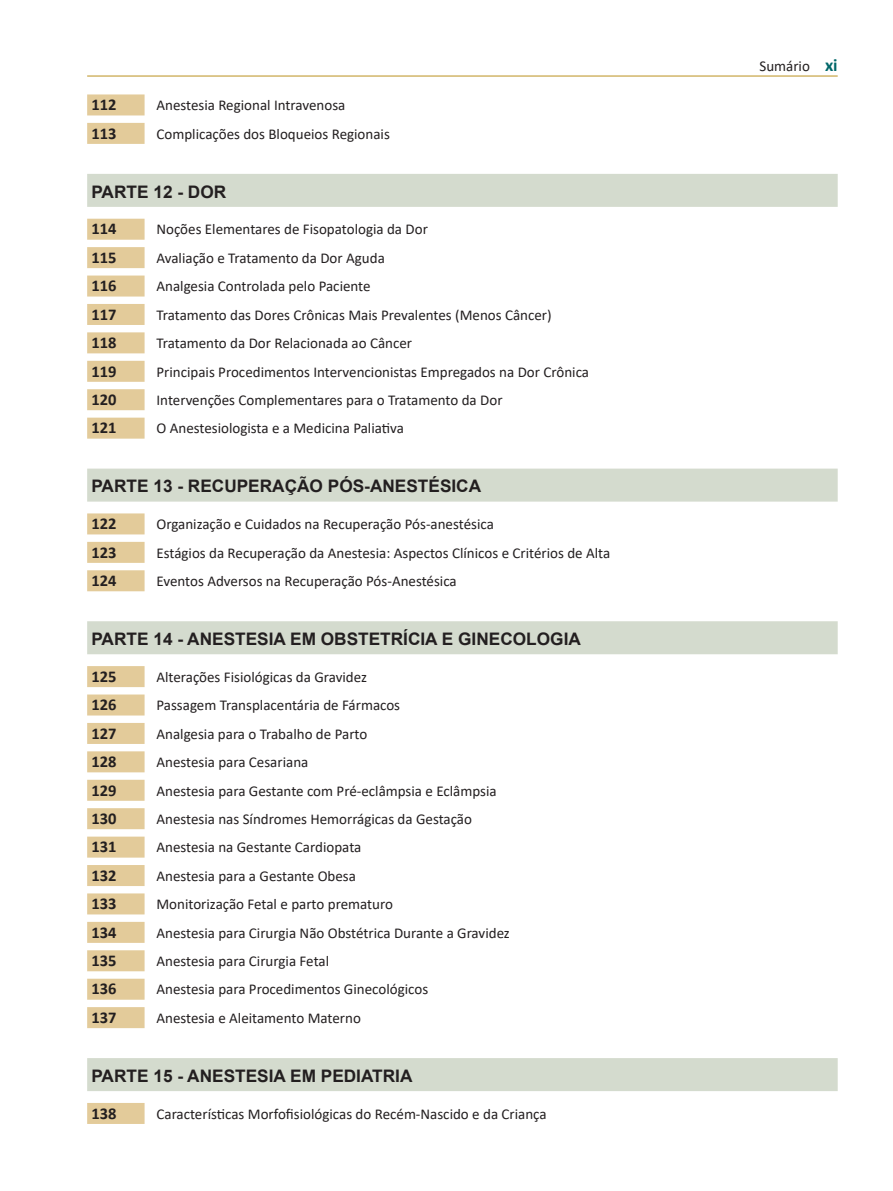
<style>
.page{position:relative;width:893px;height:1191px;background:#fff}
.page>*{position:absolute;margin:0;border:0;box-sizing:border-box;transform-origin:0 0}
.t1{font:700 17.25px "Arial";color:#231f20}
.t2{font:700 16.5px "Calibri";color:#231f20}
.t3{font:15px "Calibri";color:#231f20}
.s1{font-weight:700;font-size:18px;color:#006769}
</style>
<div class="page">
<hr style="left:87px;top:76px;width:751px;height:1px;background:#bb921e">
<div style="left:87px;top:94px;width:58px;height:21px;background:#e3cb9a"></div>
<div style="left:87px;top:123px;width:58px;height:21px;background:#e3cb9a"></div>
<div style="left:87px;top:174px;width:751px;height:33px;background:#d4dbce"></div>
<div style="left:87px;top:219px;width:58px;height:21px;background:#e3cb9a"></div>
<div style="left:87px;top:247px;width:58px;height:21px;background:#e3cb9a"></div>
<div style="left:87px;top:275px;width:58px;height:21px;background:#e3cb9a"></div>
<div style="left:87px;top:304px;width:58px;height:21px;background:#e3cb9a"></div>
<div style="left:87px;top:332px;width:58px;height:21px;background:#e3cb9a"></div>
<div style="left:87px;top:361px;width:58px;height:21px;background:#e3cb9a"></div>
<div style="left:87px;top:389px;width:58px;height:21px;background:#e3cb9a"></div>
<div style="left:87px;top:417px;width:58px;height:21px;background:#e3cb9a"></div>
<div style="left:87px;top:468px;width:751px;height:33px;background:#d4dbce"></div>
<div style="left:87px;top:513px;width:58px;height:21px;background:#e3cb9a"></div>
<div style="left:87px;top:542px;width:58px;height:21px;background:#e3cb9a"></div>
<div style="left:87px;top:570px;width:58px;height:21px;background:#e3cb9a"></div>
<div style="left:87px;top:621px;width:751px;height:33px;background:#d4dbce"></div>
<div style="left:87px;top:666px;width:58px;height:21px;background:#e3cb9a"></div>
<div style="left:87px;top:694px;width:58px;height:21px;background:#e3cb9a"></div>
<div style="left:87px;top:723px;width:58px;height:21px;background:#e3cb9a"></div>
<div style="left:87px;top:751px;width:58px;height:21px;background:#e3cb9a"></div>
<div style="left:87px;top:779px;width:58px;height:21px;background:#e3cb9a"></div>
<div style="left:87px;top:808px;width:58px;height:21px;background:#e3cb9a"></div>
<div style="left:87px;top:836px;width:58px;height:21px;background:#e3cb9a"></div>
<div style="left:87px;top:865px;width:58px;height:21px;background:#e3cb9a"></div>
<div style="left:87px;top:893px;width:58px;height:21px;background:#e3cb9a"></div>
<div style="left:87px;top:922px;width:58px;height:21px;background:#e3cb9a"></div>
<div style="left:87px;top:950px;width:58px;height:21px;background:#e3cb9a"></div>
<div style="left:87px;top:978px;width:58px;height:21px;background:#e3cb9a"></div>
<div style="left:87px;top:1007px;width:58px;height:21px;background:#e3cb9a"></div>
<div style="left:87px;top:1058px;width:751px;height:33px;background:#d4dbce"></div>
<div style="left:87px;top:1103px;width:58px;height:21px;background:#e3cb9a"></div>
<p class="t2" style="left:91px;top:93px;width:27px">112</p>
<p class="t3" style="left:156px;top:95px;width:190px">Anestesia Regional Intravenosa</p>
<p class="t2" style="left:91px;top:121px;width:27px">113</p>
<p class="t3" style="left:156px;top:123px;width:235px">Complicações dos Bloqueios Regionais</p>
<p class="t1" style="left:91px;top:179px;width:136px">PARTE 12 - DOR</p>
<p class="t2" style="left:91px;top:217px;width:27px">114</p>
<p class="t3" style="left:156px;top:219px;width:273px">Noções Elementares de Fisopatologia da Dor</p>
<p class="t2" style="left:91px;top:246px;width:27px">115</p>
<p class="t3" style="left:156px;top:247px;width:230px">Avaliação e Tratamento da Dor Aguda</p>
<p class="t2" style="left:91px;top:274px;width:27px">116</p>
<p class="t3" style="left:156px;top:276px;width:216px">Analgesia Controlada pelo Paciente</p>
<p class="t2" style="left:91px;top:302px;width:27px">117</p>
<p class="t3" style="left:156px;top:304px;width:397px">Tratamento das Dores Crônicas Mais Prevalentes (Menos Câncer)</p>
<p class="t2" style="left:91px;top:331px;width:27px">118</p>
<p class="t3" style="left:156px;top:333px;width:257px">Tratamento da Dor Relacionada ao Câncer</p>
<p class="t2" style="left:91px;top:359px;width:27px">119</p>
<p class="t3" style="left:156px;top:361px;width:434px">Principais Procedimentos Intervencionistas Empregados na Dor Crônica</p>
<p class="t2" style="left:91px;top:388px;width:27px">120</p>
<p class="t3" style="left:156px;top:389px;width:348px">Intervenções Complementares para o Tratamento da Dor</p>
<p class="t2" style="left:91px;top:416px;width:27px">121</p>
<p class="t3" style="left:156px;top:418px;width:249px">O Anestesiologista e a Medicina Paliativa</p>
<p class="t1" style="left:91px;top:474px;width:391px">PARTE 13 - RECUPERAÇÃO PÓS-ANESTÉSICA</p>
<p class="t2" style="left:91px;top:512px;width:27px">122</p>
<p class="t3" style="left:156px;top:514px;width:339px">Organização e Cuidados na Recuperação Pós-anestésica</p>
<p class="t2" style="left:91px;top:540px;width:27px">123</p>
<p class="t3" style="left:156px;top:542px;width:455px">Estágios da Recuperação da Anestesia: Aspectos Clínicos e Critérios de Alta</p>
<p class="t2" style="left:91px;top:569px;width:27px">124</p>
<p class="t3" style="left:156px;top:570px;width:302px">Eventos Adversos na Recuperação Pós-Anestésica</p>
<p class="t1" style="left:91px;top:626px;width:491px">PARTE 14 - ANESTESIA EM OBSTETRÍCIA E GINECOLOGIA</p>
<p class="t2" style="left:91px;top:664px;width:27px">125</p>
<p class="t3" style="left:156px;top:666px;width:212px">Alterações Fisiológicas da Gravidez</p>
<p class="t2" style="left:91px;top:693px;width:27px">126</p>
<p class="t3" style="left:156px;top:695px;width:245px">Passagem Transplacentária de Fármacos</p>
<p class="t2" style="left:91px;top:721px;width:27px">127</p>
<p class="t3" style="left:156px;top:723px;width:212px">Analgesia para o Trabalho de Parto</p>
<p class="t2" style="left:91px;top:750px;width:27px">128</p>
<p class="t3" style="left:156px;top:751px;width:153px">Anestesia para Cesariana</p>
<p class="t2" style="left:91px;top:778px;width:27px">129</p>
<p class="t3" style="left:156px;top:780px;width:342px">Anestesia para Gestante com Pré-eclâmpsia e Eclâmpsia</p>
<p class="t2" style="left:91px;top:806px;width:27px">130</p>
<p class="t3" style="left:156px;top:808px;width:317px">Anestesia nas Síndromes Hemorrágicas da Gestação</p>
<p class="t2" style="left:91px;top:835px;width:27px">131</p>
<p class="t3" style="left:156px;top:837px;width:206px">Anestesia na Gestante Cardiopata</p>
<p class="t2" style="left:91px;top:863px;width:27px">132</p>
<p class="t3" style="left:156px;top:865px;width:201px">Anestesia para a Gestante Obesa</p>
<p class="t2" style="left:91px;top:892px;width:27px">133</p>
<p class="t3" style="left:156px;top:893px;width:238px">Monitorização Fetal e parto prematuro</p>
<p class="t2" style="left:91px;top:920px;width:27px">134</p>
<p class="t3" style="left:156px;top:922px;width:355px">Anestesia para Cirurgia Não Obstétrica Durante a Gravidez</p>
<p class="t2" style="left:91px;top:949px;width:27px">135</p>
<p class="t3" style="left:156px;top:950px;width:174px">Anestesia para Cirurgia Fetal</p>
<p class="t2" style="left:91px;top:977px;width:27px">136</p>
<p class="t3" style="left:156px;top:979px;width:273px">Anestesia para Procedimentos Ginecológicos</p>
<p class="t2" style="left:91px;top:1005px;width:27px">137</p>
<p class="t3" style="left:156px;top:1007px;width:206px">Anestesia e Aleitamento Materno</p>
<p class="t1" style="left:91px;top:1063px;width:323px">PARTE 15 - ANESTESIA EM PEDIATRIA</p>
<p class="t2" style="left:91px;top:1101px;width:27px">138</p>
<p class="t3" style="left:156px;top:1103px;width:392px">Características Morfofisiológicas do Recém-Nascido e da Criança</p>
<p class="t3" style="left:759px;top:55px;width:80px">Sumário <span class="s1">xi</span></p>
</div>
